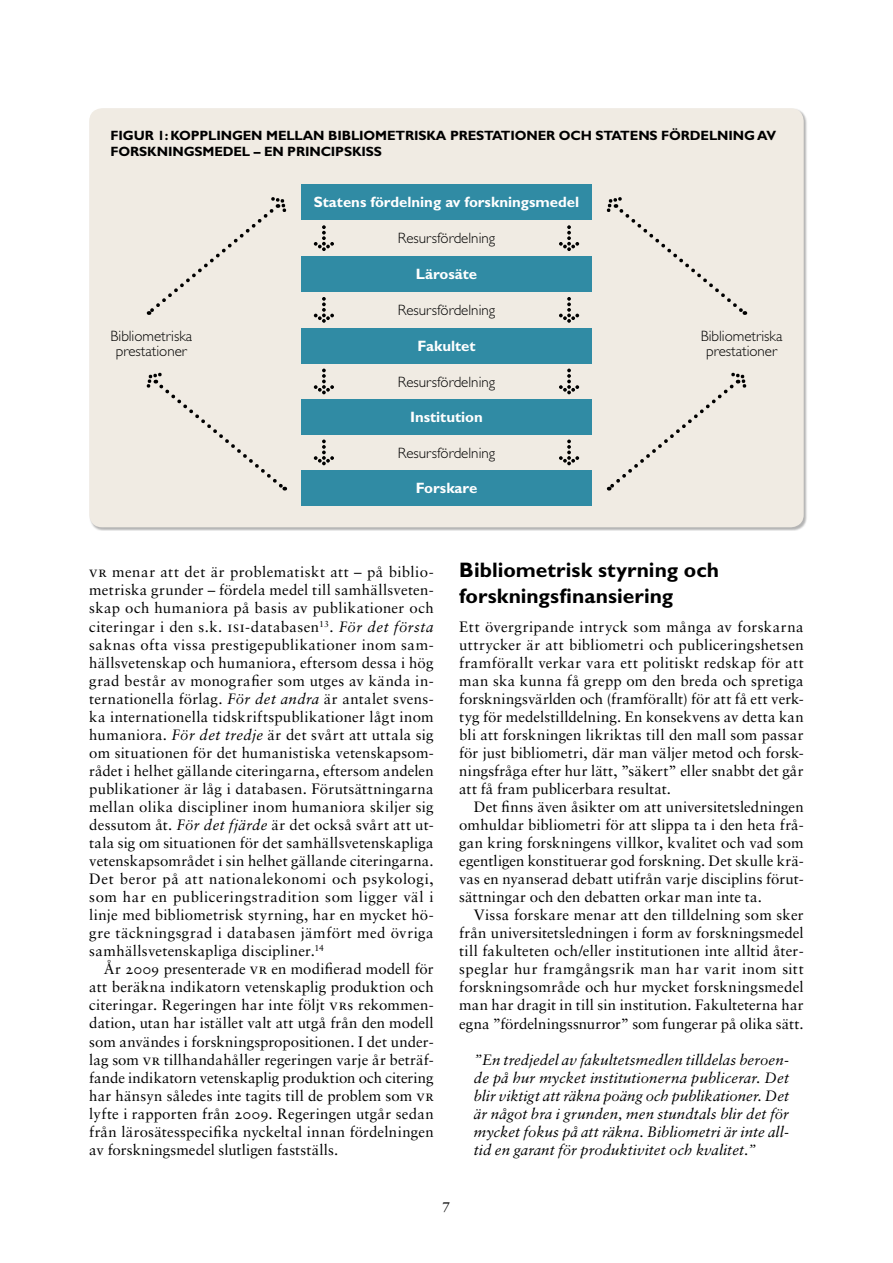
<style>
.page{position:relative;width:893px;height:1263px;background:#fff}
.page>*{position:absolute;margin:0;border:0;box-sizing:border-box;transform-origin:0 0}
.t1{font:700 21px/25.2px "Gill Sans Std";letter-spacing:.005em;color:#000}
.t2{font:15px/18px "Sabon LT Std";letter-spacing:.01em;color:#000;text-align:justify}
.t3{font:italic 15px/18px "Sabon LT Std";color:#000;text-align:justify}
.t4{font:300 15px/15px "Gill Sans Std";color:#000;text-align:center}
.t5{font:700 15px "Gill Sans Std";color:#fff}
.t6{font:700 13.5px/16.2px "Gill Sans Std";letter-spacing:-.01em;color:#000}
.s1{font-style:italic}
</style>
<div class="page">
<div style="left:89px;top:108px;width:715px;height:419px;background:#f0ebe3;border-radius:13px"></div>
<div style="left:301px;top:184px;width:291px;height:36px;background:#308ba4"></div>
<div style="left:301px;top:256px;width:291px;height:36px;background:#308ba4"></div>
<div style="left:301px;top:328px;width:291px;height:36px;background:#308ba4"></div>
<div style="left:301px;top:399px;width:291px;height:36px;background:#308ba4"></div>
<div style="left:301px;top:470px;width:291px;height:36px;background:#308ba4"></div>
<svg style="left:314px;top:225px;width:20px;height:26px"></svg>
<svg style="left:314px;top:297px;width:20px;height:26px"></svg>
<svg style="left:314px;top:369px;width:20px;height:25px"></svg>
<svg style="left:314px;top:439px;width:20px;height:26px"></svg>
<svg style="left:559px;top:225px;width:20px;height:26px"></svg>
<svg style="left:559px;top:297px;width:20px;height:26px"></svg>
<svg style="left:559px;top:369px;width:20px;height:25px"></svg>
<svg style="left:559px;top:439px;width:20px;height:26px"></svg>
<svg style="left:147px;top:373px;width:140px;height:118px"></svg>
<svg style="left:606px;top:373px;width:140px;height:118px"></svg>
<svg style="left:607px;top:197px;width:140px;height:118px"></svg>
<svg style="left:146px;top:197px;width:140px;height:118px"></svg>
<p class="t6" style="left:111px;top:128px;width:667px">FIGUR 1: KOPPLINGEN MELLAN BIBLIOMETRISKA PRESTATIONER OCH STATENS FÖRDELNING AV<br>FORSKNINGSMEDEL – EN PRINCIPSKISS</p>
<p class="t5" style="left:314px;top:194px;width:267px">Statens fördelning av forskningsmedel</p>
<p class="t4" style="left:398px;top:231px;width:99px">Resursfördelning</p>
<p class="t5" style="left:416px;top:265px;width:63px">Lärosäte</p>
<p class="t4" style="left:398px;top:303px;width:99px">Resursfördelning</p>
<p class="t4" style="left:111px;top:329px;width:83px">Bibliometriska prestationer</p>
<p class="t4" style="left:701px;top:329px;width:83px">Bibliometriska prestationer</p>
<p class="t4" style="left:398px;top:374px;width:99px">Resursfördelning</p>
<p class="t5" style="left:417px;top:337px;width:60px">Fakultet</p>
<p class="t5" style="left:410px;top:408px;width:74px">Institution</p>
<p class="t4" style="left:398px;top:445px;width:99px">Resursfördelning</p>
<p class="t5" style="left:416px;top:479px;width:63px">Forskare</p>
<p class="t2" style="left:89px;top:563px;width:346px">VR menar att det är problematiskt att – på biblio&shy;metriska grunder – fördela medel till samhällsveten&shy;skap och humaniora på basis av publikationer och citeringar i den s.k. ISI-databasen<sup>13</sup>. <span class="s1">För det första </span>saknas ofta vissa prestigepublikationer inom sam&shy;hällsvetenskap och humaniora, eftersom dessa i hög grad består av monografier som utges av kända in&shy;ternationella förlag. <span class="s1">För det andra</span> är antalet svens&shy;ka internationella tidskriftspublikationer lågt inom humaniora. <span class="s1">För det tredje</span> är det svårt att uttala sig om situationen för det humanistiska vetenskapsom&shy;rådet i helhet gällande citeringarna, eftersom andelen publikationer är låg i databasen. Förutsättningarna mellan olika discipliner inom humaniora skiljer sig dessutom åt. <span class="s1">För det fjärde</span> är det också svårt att ut&shy;tala sig om situationen för det samhällsvetenskapliga vetenskapsområdet i sin helhet gällande citeringarna.<br>Det beror på att nationalekonomi och psykologi, som har en publiceringstradition som ligger väl i linje med bibliometrisk styrning, har en mycket hö&shy;gre täckningsgrad i databasen jämfört med övriga samhällsvetenskapliga discipliner.<sup>14</sup></p>
<p class="t2" style="left:89px;top:960px;width:346px;text-indent:15px">År 2009 presenterade VR en modifierad modell för att beräkna indikatorn vetenskaplig produktion och citeringar. Regeringen har inte följt VRs rekommen&shy;dation, utan har istället valt att utgå från den modell som användes i forskningspropositionen. I det under&shy;lag som VR tillhandahåller regeringen varje år beträf&shy;fande indikatorn vetenskaplig produktion och citering har hänsyn således inte tagits till de problem som VR lyfte i rapporten från 2009. Regeringen utgår sedan från lärosätesspecifika nyckeltal innan fördelningen av forskningsmedel slutligen fastställs.</p>
<h1 class="t1" style="left:459px;top:558px;width:261px">Bibliometrisk styrning och forskningsfinansiering</h1>
<p class="t2" style="left:459px;top:617px;width:346px">Ett övergripande intryck som många av forskarna uttrycker är att bibliometri och publiceringshetsen framförallt verkar vara ett politiskt redskap för att man ska kunna få grepp om den breda och spretiga forskningsvärlden och (framförallt) för att få ett verk&shy;tyg för medelstilldelning. En konsekvens av detta kan bli att forskningen likriktas till den mall som passar för just bibliometri, där man väljer metod och forsk&shy;ningsfråga efter hur lätt, ”säkert” eller snabbt det går att få fram publicerbara resultat.</p>
<p class="t2" style="left:459px;top:797px;width:346px;text-indent:15px">Det finns även åsikter om att universitetsledningen omhuldar bibliometri för att slippa ta i den heta frå&shy;gan kring forskningens villkor, kvalitet och vad som egentligen konstituerar god forskning. Det skulle krä&shy;vas en nyanserad debatt utifrån varje disciplins förut&shy;sättningar och den debatten orkar man inte ta.</p>
<p class="t2" style="left:459px;top:906px;width:346px;text-indent:15px">Vissa forskare menar att den tilldelning som sker från universitetsledningen i form av forskningsmedel till fakulteten och/eller institutionen inte alltid åter&shy;speglar hur framgångsrik man har varit inom sitt forskningsområde och hur mycket forskningsmedel man har dragit in till sin institution. Fakulteterna har egna ”fördelningssnurror” som fungerar på olika sätt.</p>
<p class="t3" style="left:474px;top:1050px;width:317px">”En tredjedel av fakultetsmedlen tilldelas beroen&shy;de på hur mycket institutionerna publicerar. Det blir viktigt att räkna poäng och publikationer. Det är något bra i grunden, men stundtals blir det för mycket fokus på att räkna. Bibliometri är inte all&shy;tid en garant för produktivitet och kvalitet.”</p>
<p class="t2" style="left:442px;top:1194px;width:10px">7</p>
</div>
